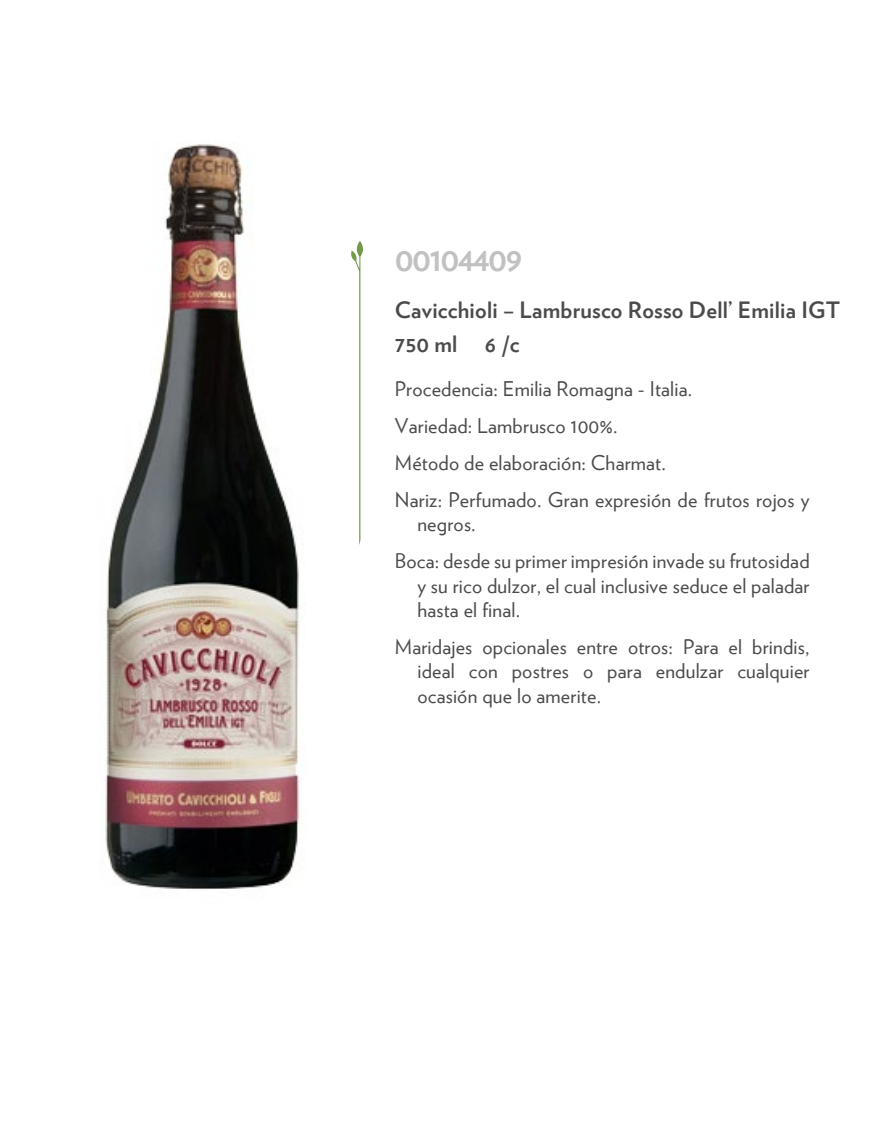
<style>
.page{position:relative;width:891px;height:1134px;background:#fff}
.page>*{position:absolute;margin:0;border:0;box-sizing:border-box;transform-origin:0 0}
.t1{font:700 33.75px "Verlag";letter-spacing:-.05em;color:#c1c1c1}
.t2{font:700 22.5px "Verlag";letter-spacing:.01em;color:#4b4b4c}
.t3{font:20.25px/37.1px "Verlag";letter-spacing:.01em;color:#4b4b4c}
</style>
<div class="page">
<img style="left:104px;top:144px;width:196px;height:746px">
<svg style="left:351px;top:241px;width:12px;height:304px"></svg>
<h1 class="t1" style="left:395px;top:232px;width:129px">00104409</h1>
<p class="t2" style="left:395px;top:292px;width:447px">Cavicchioli – Lambrusco Rosso Dell’ Emilia IGT</p>
<p class="t2" style="left:395px;top:326px;width:64px">750 ml</p>
<p class="t2" style="left:485px;top:326px;width:36px">6 /c</p>
<p class="t3" style="left:395px;top:369px;width:416px">Procedencia: Emilia Romagna - Italia.<br>Variedad: Lambrusco 100%.<br>Método de elaboración: Charmat.<br>Nariz: Perfumado. Gran expresión de frutos rojos y</p>
<p class="t3" style="left:395px;top:505px;width:416px;text-indent:22px">negros.<br>Boca: desde su primer impresión invade su frutosidad</p>
<p class="t3" style="left:417px;top:572px;width:394px;line-height:24.3px">y su rico dulzor, el cual inclusive seduce el paladar hasta el final.</p>
<p class="t3" style="left:417px;top:634px;width:394px;line-height:24.3px;text-align:justify;text-indent:-22px">Maridajes opcionales entre otros: Para el brindis, ideal con postres o para endulzar cualquier ocasión que lo amerite.</p>
</div>
